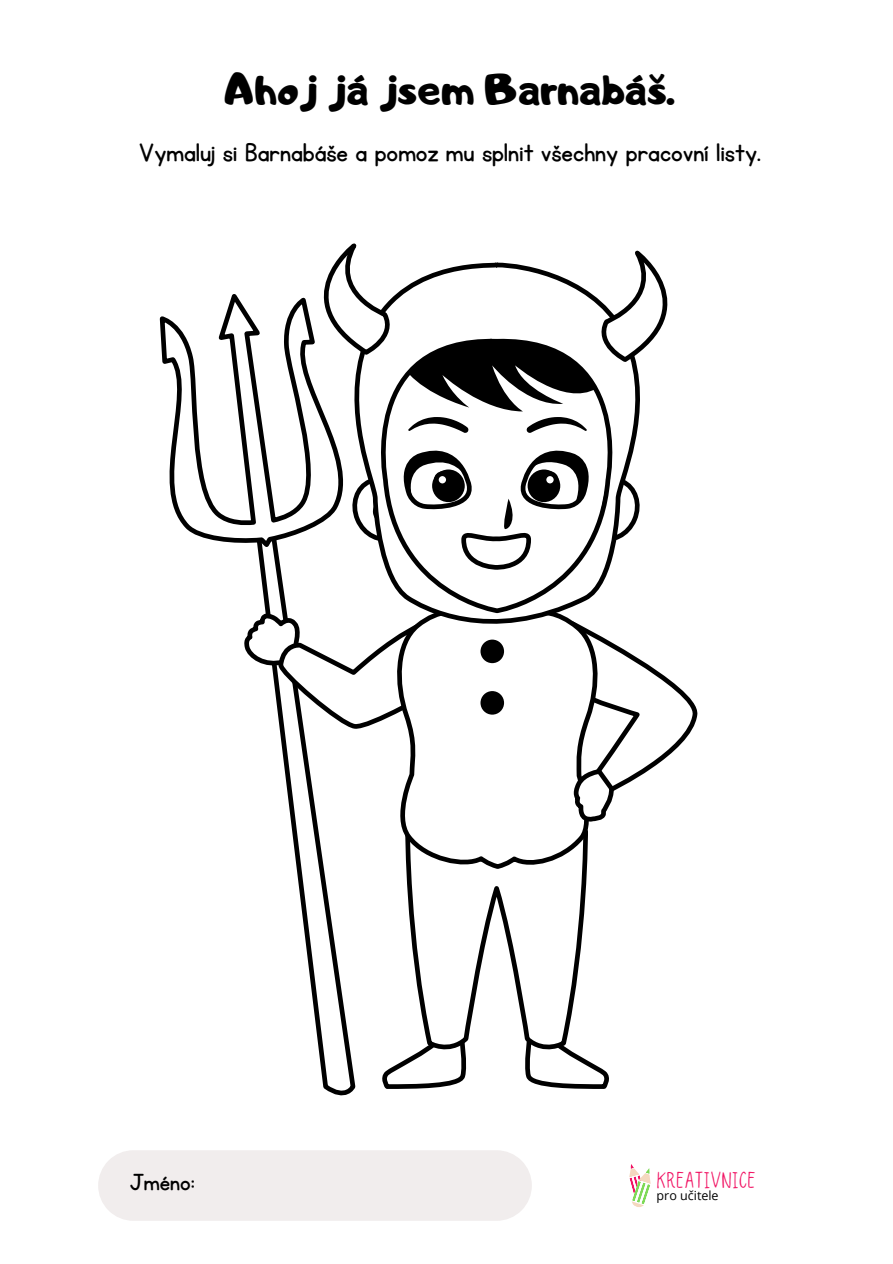
<style>
.page{position:relative;width:893px;height:1264px;background:#fff}
.page>*{position:absolute;margin:0;border:0;box-sizing:border-box;transform-origin:0 0}
.t1{font:42.45px "Adigiana Toybox";color:#000}
.t2{font:29.85px "KG Primary Penmanship";color:#000}
.t3{font:27px "KG Primary Penmanship";color:#000}
.t4{font:19.2px "Seattle";color:#f11363}
.t5{font:12.45px "Open Sans";color:#000}
</style>
<div class="page">
<svg style="left:258px;top:552px;width:98px;height:544px"></svg>
<svg style="left:245px;top:613px;width:144px;height:208px"></svg>
<svg style="left:389px;top:646px;width:216px;height:443px"></svg>
<svg style="left:567px;top:646px;width:131px;height:176px"></svg>
<svg style="left:335px;top:288px;width:305px;height:358px"></svg>
<svg style="left:403px;top:253px;width:265px;height:180px"></svg>
<svg style="left:325px;top:246px;width:71px;height:106px"></svg>
<div style="left:480px;top:639px;width:24px;height:24px;background:#000;border-radius:50%"></div>
<div style="left:480px;top:691px;width:24px;height:23px;background:#000;border-radius:50%"></div>
<svg style="left:159px;top:285px;width:207px;height:267px"></svg>
<div style="left:98px;top:1150px;width:434px;height:70px;background:#f1eded"></div>
<svg style="left:629px;top:1164px;width:22px;height:43px"></svg>
<p class="t1" style="left:225px;top:61px;width:451px">Ahoj já jsem Barnabáš.</p>
<p class="t2" style="left:139px;top:138px;width:623px">Vymaluj si Barnabáše a pomoz mu splnit všechny pracovní listy.</p>
<p class="t3" style="left:130px;top:1169px;width:67px">Jméno:</p>
<p class="t4" style="left:656px;top:1170px;width:100px">KREATIVNICE</p>
<p class="t5" style="left:656px;top:1186px;width:63px">pro učitele</p>
</div>
